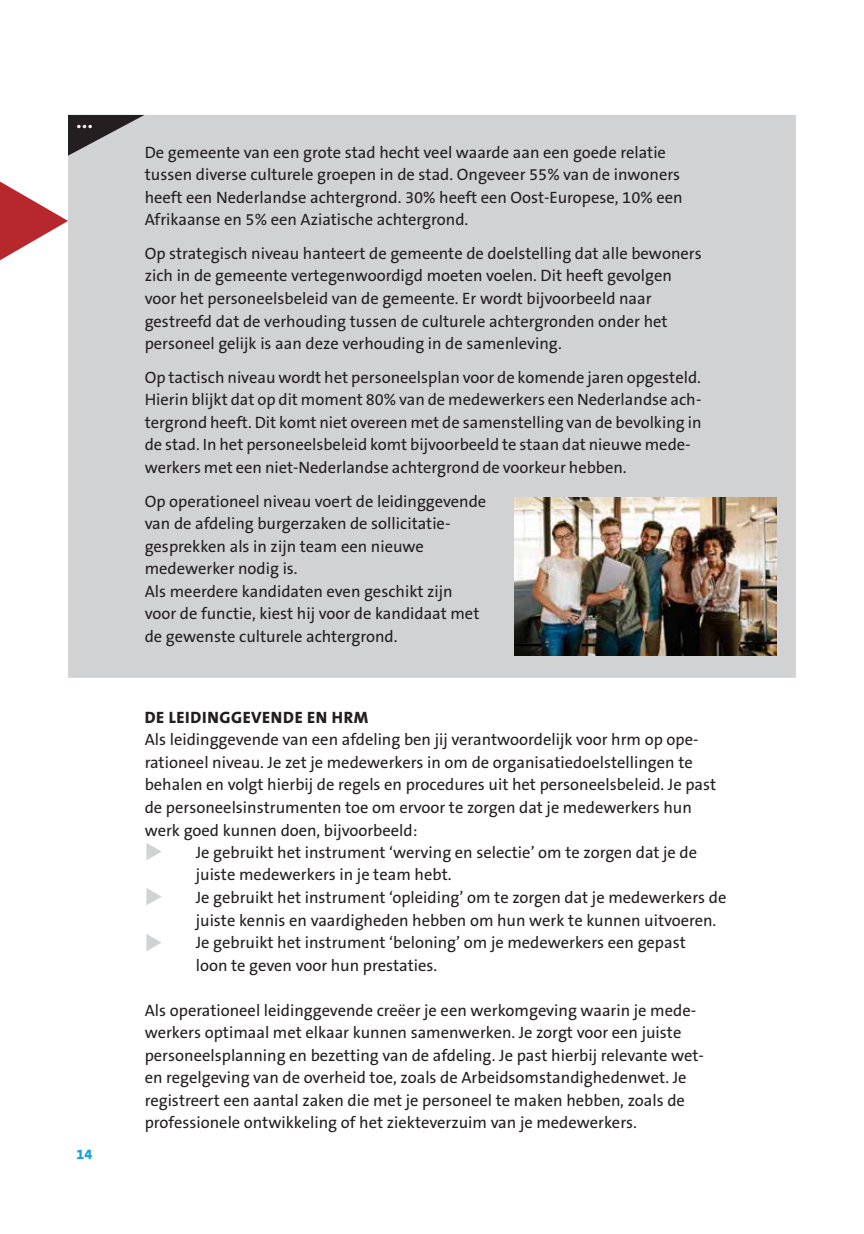
<style>
.page{position:relative;width:864px;height:1234px;background:#fff}
.page>*{position:absolute;margin:0;border:0;box-sizing:border-box;transform-origin:0 0}
.t1{font:800 18px "The Sans B W8";color:#fff}
.t2{font:16.5px/22.5px "The Sans B W5 Plain";color:#231f20}
.t3{font:800 16.5px "The Sans B W8";letter-spacing:.035em;color:#231f20}
.t4{font:800 14.25px "The Sans B W8";color:#11a4de}
</style>
<div class="page">
<svg style="left:0;top:181px;width:68px;height:80px"></svg>
<div style="left:68px;top:115px;width:727px;height:562px;background:#d1d2d4"></div>
<svg style="left:68px;top:115px;width:76px;height:41px;background:#7a787a"></svg>
<img style="left:514px;top:497px;width:262px;height:158px">
<p class="t1" style="left:76px;top:111px;width:18px">...</p>
<p class="t4" style="left:77px;top:1145px;width:17px">14</p>
<p class="t2" style="left:145px;top:141px;width:539px">De gemeente van een grote stad hecht veel waarde aan een goede relatie tussen diverse culturele groepen in de stad. Ongeveer 55% van de inwoners heeft een Nederlandse achtergrond. 30% heeft een Oost-Europese, 10% een Afrikaanse en 5% een Aziatische achtergrond.</p>
<p class="t2" style="left:145px;top:242px;width:558px">Op strategisch niveau hanteert de gemeente de doelstelling dat alle bewoners zich in de gemeente vertegenwoordigd moeten voelen. Dit heeft gevolgen voor het personeelsbeleid van de gemeente. Er wordt bijvoorbeeld naar gestreefd dat de verhouding tussen de culturele achtergronden onder het personeel gelijk is aan deze verhouding in de samenleving.</p>
<p class="t2" style="left:145px;top:366px;width:558px">Op tactisch niveau wordt het personeelsplan voor de komende jaren opgesteld.<br>Hierin blijkt dat op dit moment 80% van de medewerkers een Nederlandse ach&shy;tergrond heeft. Dit komt niet overeen met de samenstelling van de bevolking in de stad. In het personeelsbeleid komt bijvoorbeeld te staan dat nieuwe mede&shy;werkers met een niet-Nederlandse achtergrond de voorkeur hebben.</p>
<p class="t2" style="left:145px;top:490px;width:343px">Op operationeel niveau voert de leidinggevende van de afdeling burgerzaken de sollicitatie&shy;gesprekken als in zijn team een nieuwe medewerker nodig is.<br>Als meerdere kandidaten even geschikt zijn voor de functie, kiest hij voor de kandidaat met de gewenste culturele achtergrond.</p>
<p class="t3" style="left:145px;top:706px;width:225px">DE LEIDINGGEVENDE EN HRM</p>
<p class="t2" style="left:145px;top:728px;width:573px">Als leidinggevende van een afdeling ben jij verantwoordelijk voor hrm op ope&shy;rationeel niveau. Je zet je medewerkers in om de organisatiedoelstellingen te behalen en volgt hierbij de regels en procedures uit het personeelsbeleid. Je past de personeelsinstrumenten toe om ervoor te zorgen dat je medewerkers hun werk goed kunnen doen, bijvoorbeeld:</p>
<p class="t2" style="left:196px;top:841px;width:532px">Je gebruikt het instrument ‘werving en selectie’ om te zorgen dat je de juiste medewerkers in je team hebt.<br>Je gebruikt het instrument ‘opleiding’ om te zorgen dat je medewerkers de juiste kennis en vaardigheden hebben om hun werk te kunnen uitvoeren.<br>Je gebruikt het instrument ‘beloning’ om je medewerkers een gepast<br>loon te geven voor hun prestaties.</p>
<p class="t2" style="left:145px;top:998px;width:560px">Als operationeel leidinggevende creëer je een werkomgeving waarin je mede&shy;werkers optimaal met elkaar kunnen samenwerken. Je zorgt voor een juiste personeelsplanning en bezetting van de afdeling. Je past hierbij relevante wet&shy;en regelgeving van de overheid toe, zoals de Arbeidsomstandighedenwet. Je registreert een aantal zaken die met je personeel te maken hebben, zoals de professionele ontwikkeling of het ziekteverzuim van je medewerkers.</p>
</div>
